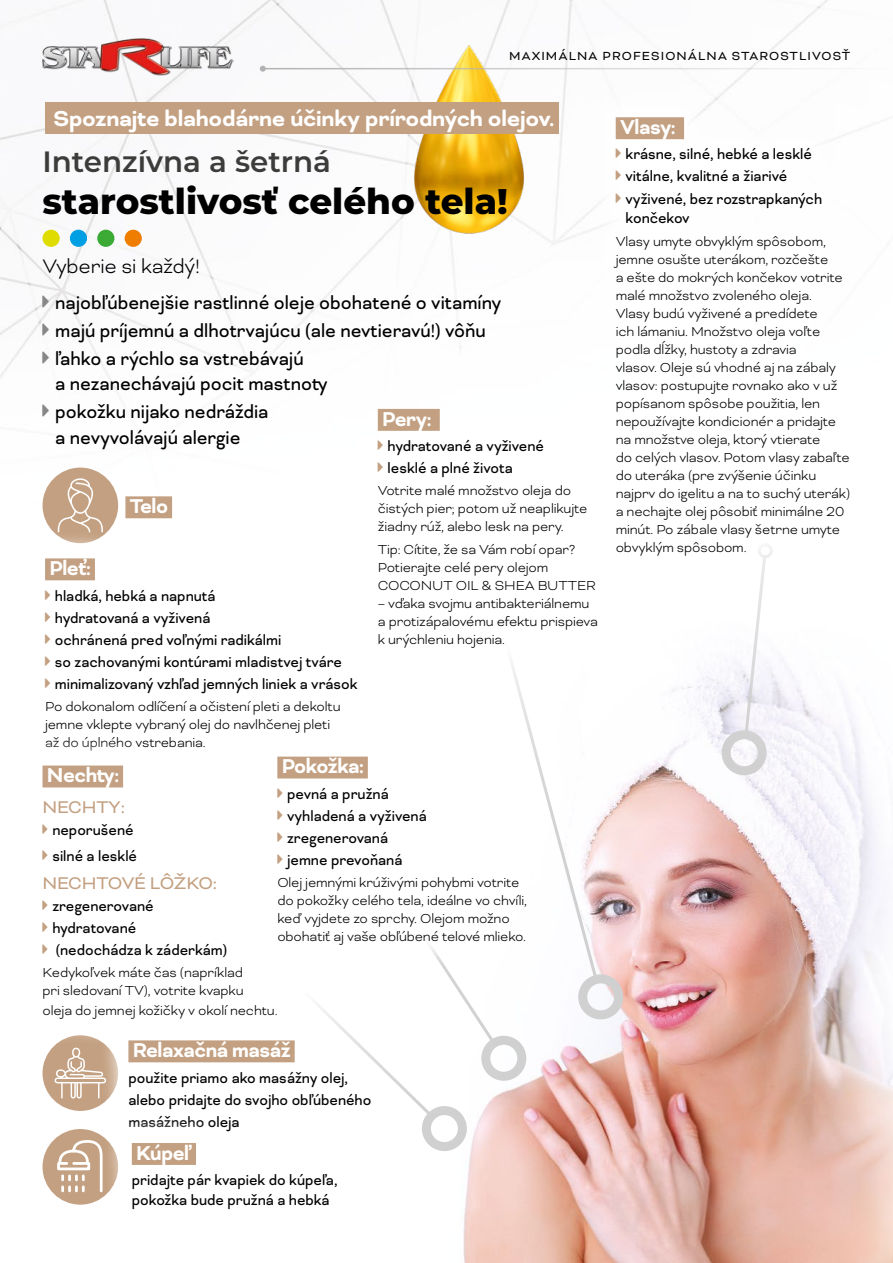
<style>
.page{position:relative;width:893px;height:1263px;background:#fff}
.page>*{position:absolute;margin:0;border:0;box-sizing:border-box;transform-origin:0 0}
.t1{font:800 35.55px "Montserrat";color:#000}
.t2{font:600 29.25px "Montserrat";color:#3c3c3b}
.t3{font:700 24.9px "Bicyclette";letter-spacing:-.01em;color:#fff}
.t4{font:700 23.1px "Bicyclette";letter-spacing:-.02em;color:#fff;scale:.95 1}
.t5{font:300 22.5px "Bicyclette";letter-spacing:-.01em;color:#000}
.t6{font:21px/28.2px "Bicyclette";color:#000;scale:.95 1}
.t7{font:19.5px "Bicyclette";letter-spacing:-.04em;color:#c3a081}
.t8{font:19.5px "Bicyclette";letter-spacing:-.01em;color:#c3a081}
.t9{font:16.5px/22px "Bicyclette";color:#000;scale:.95 1}
.t10{font:300 15px/18px "Bicyclette";letter-spacing:-.01em;color:#000}
.t11{font:13.5px "Bicyclette";letter-spacing:.08em;color:#000}
</style>
<div class="page">
<img style="left:0;top:0;width:893px;height:1263px">
<div style="left:43px;top:230px;width:17px;height:17px;background:#dedc00;border-radius:50%"></div>
<div style="left:70px;top:230px;width:17px;height:17px;background:#009fe3;border-radius:50%"></div>
<div style="left:97px;top:230px;width:17px;height:17px;background:#3aaa35;border-radius:50%"></div>
<div style="left:125px;top:230px;width:17px;height:17px;background:#ef7d00;border-radius:50%"></div>
<div style="left:578px;top:974px;width:45px;height:45px;border:9px solid #d0d0d0;border-radius:50%"></div>
<svg style="left:743px;top:582px;width:25px;height:156px"></svg>
<div style="left:722px;top:730px;width:45px;height:45px;border:9px solid #d0d0d0;border-radius:50%"></div>
<div style="left:422px;top:1106px;width:45px;height:45px;border:9px solid #d0d0d0;border-radius:50%"></div>
<div style="left:43px;top:1035px;width:75px;height:76px;background:#c3a081;border-radius:50%"></div>
<svg style="left:54px;top:1048px;width:46px;height:51px"></svg>
<div style="left:43px;top:1129px;width:75px;height:76px;background:#c3a081;border-radius:50%"></div>
<svg style="left:57px;top:1140px;width:46px;height:53px"></svg>
<img style="left:828px;top:88px;width:65px;height:297px">
<img style="left:352px;top:22px;width:234px;height:233px">
<img style="left:828px;top:697px;width:65px;height:297px">
<div style="left:43px;top:467px;width:75px;height:76px;background:#c3a081;border-radius:50%"></div>
<svg style="left:58px;top:478px;width:45px;height:52px"></svg>
<hr style="left:263px;top:68px;width:630px;height:1px;background:#b3b2b2">
<svg style="left:260px;top:66px;width:6px;height:6px"></svg>
<img style="left:43px;top:38px;width:191px;height:38px">
<div style="left:125px;top:496px;width:47px;height:22px;background:#c3a081"></div>
<div style="left:16px;top:530px;width:369px;height:248px;background:#fff"></div>
<div style="left:45px;top:558px;width:50px;height:22px;background:#c3a081"></div>
<div style="left:350px;top:381px;width:275px;height:293px;background:#fff"></div>
<div style="left:378px;top:409px;width:62px;height:22px;background:#c3a081"></div>
<div style="left:586px;top:89px;width:290px;height:493px;background:#fff"></div>
<div style="left:616px;top:117px;width:68px;height:22px;background:#c3a081"></div>
<div style="left:14px;top:737px;width:290px;height:309px;background:#fff"></div>
<div style="left:43px;top:765px;width:80px;height:22px;background:#c3a081"></div>
<div style="left:100px;top:1012px;width:298px;height:146px;background:#fff"></div>
<div style="left:128px;top:1040px;width:167px;height:22px;background:#c3a081"></div>
<div style="left:104px;top:1115px;width:260px;height:121px;background:#fff"></div>
<div style="left:132px;top:1143px;width:64px;height:22px;background:#c3a081"></div>
<div style="left:45px;top:102px;width:514px;height:32px;background:#c3a081"></div>
<svg style="left:43px;top:295px;width:6px;height:12px"></svg>
<svg style="left:43px;top:323px;width:6px;height:12px"></svg>
<svg style="left:43px;top:351px;width:6px;height:12px"></svg>
<svg style="left:43px;top:405px;width:6px;height:12px"></svg>
<svg style="left:275px;top:662px;width:325px;height:458px"></svg>
<p class="t11" style="left:509px;top:48px;width:343px">MAXIMÁLNA PROFESIONÁLNA STAROSTLIVOSŤ</p>
<h3 class="t3" style="left:53px;top:104px;width:503px">Spoznajte blahodárne účinky prírodných olejov.</h3>
<h2 class="t2" style="left:43px;top:141px;width:290px">Intenzívna a šetrná</h2>
<h1 class="t1" style="left:43px;top:176px;width:467px">starostlivosť celého tela!</h1>
<h3 class="t5" style="left:43px;top:253px;width:159px">Vyberie si každý!</h3>
<h3 class="t6" style="left:55px;top:288px;width:471px">najobľúbenejšie rastlinné oleje obohatené o vitamíny majú príjemnú a dlhotrvajúcu (ale nevtieravú!) vôňu ľahko a rýchlo sa vstrebávajú</h3>
<h3 class="t6" style="left:55px;top:370px;width:288px">a nezanechávajú pocit mastnoty pokožku nijako nedráždia</h3>
<h3 class="t6" style="left:55px;top:423px;width:196px">a nevyvolávajú alergie</h3>
<h3 class="t4" style="left:382px;top:405px;width:53px">Pery:</h3>
<p class="t9" style="left:388px;top:435px;width:166px">hydratované a vyživené lesklé a plné života</p>
<p class="t10" style="left:378px;top:482px;width:211px">Votrite malé množstvo oleja do čistých pier; potom už neaplikujte žiadny rúž, alebo lesk na pery.</p>
<p class="t10" style="left:378px;top:540px;width:219px">Tip: Cítite, že sa Vám robí opar?<br>Potierajte celé pery olejom<br>COCONUT OIL &amp; SHEA BUTTER</p>
<p class="t10" style="left:378px;top:594px;width:222px">– vďaka svojmu antibakteriálnemu a protizápalovému efektu prispieva k urýchleniu hojenia.</p>
<h3 class="t4" style="left:130px;top:493px;width:42px">Telo</h3>
<h3 class="t4" style="left:49px;top:555px;width:45px">Pleť:</h3>
<p class="t9" style="left:55px;top:584px;width:320px">hladká, hebká a napnutá<br>hydratovaná a vyživená<br>ochránená pred voľnými radikálmi<br>so zachovanými kontúrami mladistvej tváre minimalizovaný vzhľad jemných liniek a vrások</p>
<p class="t10" style="left:45px;top:697px;width:297px">Po dokonalom odlíčení a očistení pleti a dekoltu jemne vklepte vybraný olej do navlhčenej pleti až do úplného vstrebania.</p>
<h3 class="t4" style="left:282px;top:753px;width:88px">Pokožka:</h3>
<p class="t9" style="left:287px;top:783px;width:148px">pevná a pružná vyhladená a vyživená zregenerovaná jemne prevoňaná</p>
<p class="t10" style="left:277px;top:873px;width:251px">Olej jemnými krúživými pohybmi votrite do pokožky celého tela, ideálne vo chvíli, keď vyjdete zo sprchy. Olejom možno obohatiť aj vaše obľúbené telové mlieko.</p>
<h3 class="t4" style="left:47px;top:762px;width:78px">Nechty:</h3>
<h3 class="t8" style="left:43px;top:796px;width:84px">NECHTY:</h3>
<p class="t9" style="left:52px;top:817px;width:91px;line-height:25.7px">neporušené silné a lesklé</p>
<h3 class="t7" style="left:43px;top:871px;width:176px">NECHTOVÉ LÔŽKO:</h3>
<p class="t9" style="left:52px;top:895px;width:185px">zregenerované hydratované<br>(nedochádza k záderkám)</p>
<p class="t10" style="left:43px;top:963px;width:203px">Kedykoľvek máte čas (napríklad pri sledovaní TV), votrite kvapku</p>
<p class="t10" style="left:43px;top:1001px;width:237px">oleja do jemnej kožičky v okolí nechtu.</p>
<h3 class="t4" style="left:133px;top:1037px;width:168px">Relaxačná masáž</h3>
<p class="t9" style="left:128px;top:1066px;width:257px">použite priamo ako masážny olej, alebo pridajte do svojho obľúbeného masážneho oleja</p>
<h3 class="t4" style="left:136px;top:1139px;width:60px">Kúpeľ</h3>
<p class="t9" style="left:132px;top:1170px;width:218px;line-height:19.8px">pridajte pár kvapiek do kúpeľa, pokožka bude pružná a hebká</p>
<h3 class="t4" style="left:620px;top:114px;width:60px">Vlasy:</h3>
<p class="t9" style="left:625px;top:143px;width:208px">krásne, silné, hebké a lesklé vitálne, kvalitné a žiarivé vyživené, bez rozstrapkaných</p>
<p class="t9" style="left:625px;top:207px;width:69px">končekov</p>
<p class="t10" style="left:616px;top:232px;width:236px">Vlasy umyte obvyklým spôsobom, jemne osušte uterákom, rozčešte<br>a ešte do mokrých končekov votrite malé množstvo zvoleného oleja.<br>Vlasy budú vyživené a predídete<br>ich lámaniu. Množstvo oleja voľte podla dĺžky, hustoty a zdravia<br>vlasov. Oleje sú vhodné aj na zábaly vlasov: postupujte rovnako ako v už popísanom spôsobe použitia, len nepoužívajte kondicionér a pridajte na množstve oleja, ktorý vtierate<br>do celých vlasov. Potom vlasy zabaľte do uteráka (pre zvýšenie účinku najprv do igelitu a na to suchý uterák) a nechajte olej pôsobiť minimálne 20 minút. Po zábale vlasy šetrne umyte obvyklým spôsobom.</p>
</div>
